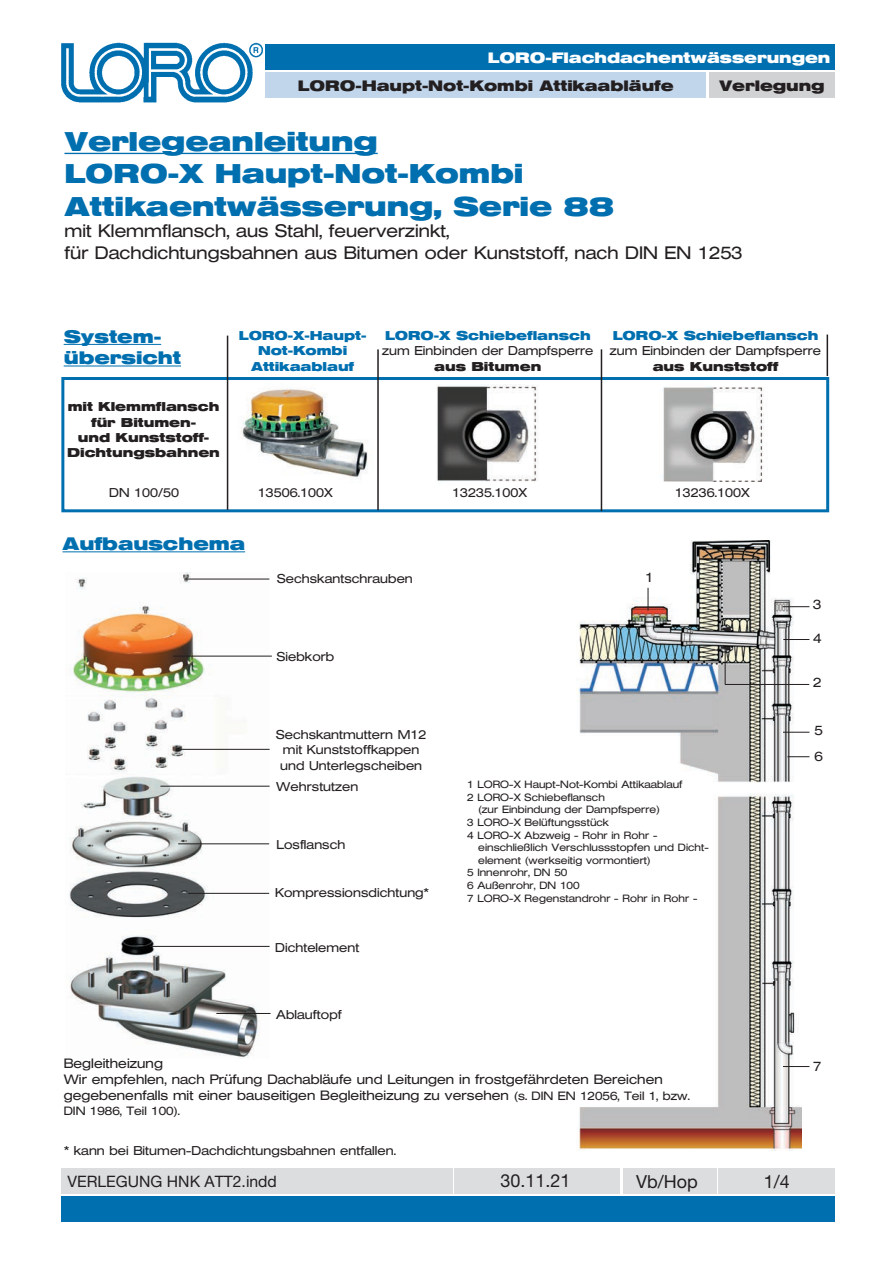
<style>
.page{position:relative;width:893px;height:1263px;background:#fff}
.page>*{position:absolute;margin:0;border:0;box-sizing:border-box;transform-origin:0 0}
.t1{font:700 27px/32.4px "Helvetica Extended BQ";color:#006faf}
.t2{font:300 18px/21.6px "Helvetica Extended BQ";color:#231f20}
.t3{font:700 18px/21.6px "Helvetica Extended BQ";color:#006faf}
.t4{font:18px "Helvetica Neue LT Std";color:#231f20}
.t5{font:15.75px "Helvetica Neue LT Std";color:#231f20}
.t6{font:700 15px "Helvetica Extended BQ";color:#231f20}
.t7{font:700 15px "Helvetica Extended BQ";color:#fff}
.t8{font:300 13.5px/16.2px "Helvetica Extended BQ";color:#231f20}
.t9{font:300 12.75px/15.3px "Helvetica Extended BQ";color:#231f20;text-align:center}
.t10{font:700 12.75px/15.3px "Helvetica Extended BQ";color:#231f20;text-align:center}
.t11{font:700 12.75px/15.3px "Helvetica Extended BQ";color:#006faf;text-align:center}
.t12{font:300 12px "Helvetica Extended BQ";color:#231f20}
.t13{font:300 10.5px "Helvetica Extended BQ";color:#231f20}
.s1{font-size:12px}
</style>
<div class="page">
<img style="left:61px;top:42px;width:202px;height:61px">
<div style="left:266px;top:45px;width:569px;height:25px;background:#006faf"></div>
<div style="left:709px;top:72px;width:126px;height:26px;background:#d1d2d4"></div>
<div style="left:266px;top:72px;width:440px;height:26px;background:#c1d5eb"></div>
<div style="left:61px;top:1196px;width:774px;height:26px;background:#006faf"></div>
<div style="left:61px;top:1168px;width:391px;height:25px;background:#dcdddf"></div>
<div style="left:454px;top:1168px;width:166px;height:25px;background:#dcdddf"></div>
<div style="left:623px;top:1168px;width:93px;height:25px;background:#dcdddf"></div>
<div style="left:719px;top:1168px;width:116px;height:25px;background:#dcdddf"></div>
<div style="left:61px;top:377px;width:768px;height:135px;border:3px solid #006faf"></div>
<hr style="left:601px;top:349px;width:1px;height:162px;background:#231f20">
<hr style="left:827px;top:335px;width:1px;height:41px;background:#231f20">
<hr style="left:377px;top:349px;width:2px;height:161px;background:#231f20">
<hr style="left:227px;top:336px;width:1px;height:174px;background:#231f20">
<hr style="left:64px;top:344px;width:97px;height:1px;background:#006faf">
<hr style="left:64px;top:366px;width:117px;height:1px;background:#006faf">
<hr style="left:64px;top:153px;width:314px;height:1px;background:#006faf">
<hr style="left:63px;top:551px;width:182px;height:1px;background:#006faf">
<img style="left:576px;top:540px;width:226px;height:610px">
<svg style="left:648px;top:588px;width:1px;height:22px"></svg>
<hr style="left:725px;top:647px;width:1px;height:37px;background:#231f20">
<hr style="left:725px;top:684px;width:84px;height:1px;background:#231f20">
<svg style="left:782px;top:606px;width:27px;height:1px"></svg>
<svg style="left:783px;top:639px;width:26px;height:1px"></svg>
<svg style="left:783px;top:732px;width:26px;height:1px"></svg>
<svg style="left:783px;top:1066px;width:26px;height:1px"></svg>
<svg style="left:787px;top:756px;width:22px;height:1px"></svg>
<img style="left:437px;top:384px;width:102px;height:98px">
<img style="left:663px;top:387px;width:100px;height:95px">
<img style="left:69px;top:572px;width:200px;height:487px">
<hr style="left:185px;top:579px;width:84px;height:1px;background:#231f20">
<hr style="left:173px;top:656px;width:99px;height:1px;background:#231f20">
<hr style="left:179px;top:749px;width:91px;height:1px;background:#231f20">
<hr style="left:160px;top:786px;width:110px;height:1px;background:#231f20">
<hr style="left:150px;top:946px;width:120px;height:1px;background:#231f20">
<hr style="left:178px;top:843px;width:91px;height:1px;background:#231f20">
<hr style="left:188px;top:893px;width:81px;height:1px;background:#231f20">
<hr style="left:216px;top:1013px;width:55px;height:1px;background:#231f20">
<img style="left:241px;top:388px;width:127px;height:89px">
<p class="t7" style="left:488px;top:49px;width:344px">LORO-Flachdachentwässerungen</p>
<p class="t6" style="left:298px;top:77px;width:377px">LORO-Haupt-Not-Kombi Attikaabläufe</p>
<p class="t6" style="left:719px;top:77px;width:107px">Verlegung</p>
<h1 class="t1" style="left:64px;top:126px;width:551px">Verlegeanleitung<br>LORO-X Haupt-Not-Kombi<br>Attikaentwässerung, Serie 88</h1>
<h2 class="t2" style="left:64px;top:220px;width:680px">mit Klemmflansch, aus Stahl, feuerverzinkt,<br>für Dachdichtungsbahnen aus Bitumen oder Kunststoff, nach DIN EN 1253</h2>
<h2 class="t3" style="left:64px;top:326px;width:119px">System&shy;übersicht</h2>
<p class="t11" style="left:239px;top:328px;width:129px">LORO-X-Haupt-<br>Not-Kombi<br>Attikaablauf</p>
<p class="t10" style="left:67px;top:399px;width:154px">mit Klemmflansch für Bitumen-<br>und Kunststoff-<br>Dichtungsbahnen</p>
<p class="t9" style="left:109px;top:485px;width:71px">DN 100/50</p>
<p class="t9" style="left:258px;top:485px;width:76px">13506.100X</p>
<h2 class="t3" style="left:63px;top:533px;width:184px">Aufbauschema</h2>
<p class="t11" style="left:385px;top:328px;width:207px">LORO-X Schiebeflansch</p>
<p class="t9" style="left:382px;top:343px;width:213px">zum Einbinden der Dampfsperre</p>
<p class="t10" style="left:434px;top:359px;width:109px">aus Bitumen</p>
<p class="t9" style="left:452px;top:485px;width:76px">13235.100X</p>
<p class="t9" style="left:277px;top:572px;width:137px">Sechskantschrauben</p>
<p class="t9" style="left:277px;top:649px;width:59px">Siebkorb</p>
<p class="t9" style="left:276px;top:727px;width:152px">Sechskantmuttern M12 mit Kunststoffkappen und Unterlegscheiben</p>
<p class="t11" style="left:613px;top:328px;width:207px">LORO-X Schiebeflansch</p>
<p class="t9" style="left:610px;top:343px;width:213px">zum Einbinden der Dampfsperre</p>
<p class="t10" style="left:653px;top:359px;width:127px">aus Kunststoff</p>
<p class="t9" style="left:675px;top:485px;width:76px">13236.100X</p>
<p class="t8" style="left:645px;top:569px;width:10px">1</p>
<p class="t8" style="left:813px;top:596px;width:10px">3</p>
<p class="t8" style="left:813px;top:630px;width:10px">4</p>
<p class="t8" style="left:813px;top:675px;width:10px">2</p>
<p class="t8" style="left:814px;top:723px;width:10px">5</p>
<p class="t8" style="left:814px;top:748px;width:10px">6</p>
<p class="t9" style="left:276px;top:779px;width:84px">Wehrstutzen</p>
<p class="t9" style="left:276px;top:837px;width:71px">Losflansch</p>
<p class="t9" style="left:275px;top:885px;width:155px">Kompressionsdichtung*</p>
<p class="t9" style="left:275px;top:940px;width:86px">Dichtelement</p>
<p class="t9" style="left:276px;top:1007px;width:67px">Ablauftopf</p>
<p class="t13" style="left:467px;top:778px;width:217px">1 LORO-X Haupt-Not-Kombi Attikaablauf</p>
<p class="t13" style="left:467px;top:791px;width:139px">2 LORO-X Schiebeflansch</p>
<p class="t13" style="left:478px;top:804px;width:183px">(zur Einbindung der Dampfsperre)</p>
<p class="t13" style="left:467px;top:816px;width:143px">3 LORO-X Belüftungsstück</p>
<p class="t13" style="left:467px;top:829px;width:192px">4 LORO-X Abzweig - Rohr in Rohr -</p>
<p class="t13" style="left:478px;top:841px;width:232px">einschließlich Verschlussstopfen und Dicht-</p>
<p class="t13" style="left:478px;top:854px;width:174px">element (werkseitig vormontiert)</p>
<p class="t13" style="left:467px;top:867px;width:102px">5 Innenrohr, DN 50</p>
<p class="t13" style="left:467px;top:879px;width:114px">6 Außenrohr, DN 100</p>
<p class="t13" style="left:467px;top:892px;width:232px">7 LORO-X Regenstandrohr - Rohr in Rohr -</p>
<p class="t8" style="left:64px;top:1055px;width:628px">Begleitheizung<br>Wir empfehlen, nach Prüfung Dachabläufe und Leitungen in frostgefährdeten Bereichen gegebenenfalls mit einer bauseitigen Begleitheizung zu versehen <span class="s1">(s. DIN EN 12056, Teil 1, bzw.</span></p>
<p class="t12" style="left:64px;top:1104px;width:118px">DIN 1986, Teil 100).</p>
<p class="t9" style="left:64px;top:1143px;width:333px">* kann bei Bitumen-Dachdichtungsbahnen entfallen.</p>
<p class="t5" style="left:67px;top:1172px;width:211px">VERLEGUNG HNK ATT2.indd</p>
<h2 class="t4" style="left:500px;top:1170px;width:72px">30.11.21</h2>
<h2 class="t4" style="left:636px;top:1170px;width:63px">Vb/Hop</h2>
<h2 class="t4" style="left:764px;top:1171px;width:28px">1/4</h2>
<p class="t8" style="left:813px;top:1058px;width:10px">7</p>
</div>
